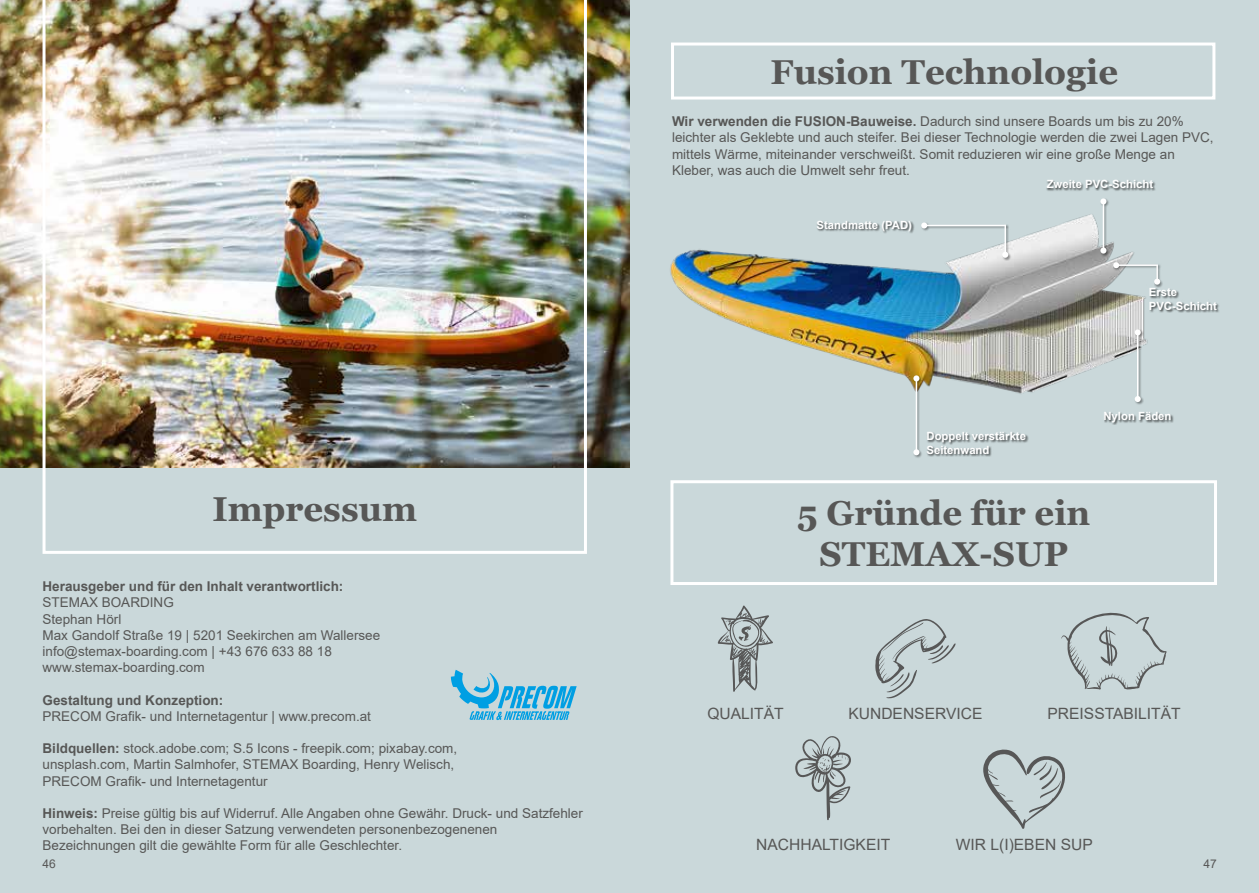
<style>
.page{position:relative;width:1259px;height:893px;background:#fff}
.page>*{position:absolute;margin:0;border:0;box-sizing:border-box;transform-origin:0 0}
.t1{font:700 34.5px/41.4px "Georgia";color:#575756;text-align:center}
.t2{font:15.6px "Arial";color:#575756}
.t3{font:13.5px/16.2px "Arial";color:#575756}
.t4{font:700 13.5px "Arial";color:#575756}
.t5{font:12px "Arial";color:#575756}
.t6{font:700 11.4px/13.6px "Arial";color:#fff}
.s1{font-weight:700}
</style>
<div class="page">
<div style="left:0;top:0;width:629px;height:893px;background:#cad8da"></div>
<div style="left:629px;top:0;width:630px;height:893px;background:#cad8da"></div>
<img style="left:0;top:0;width:629px;height:467px">
<img style="left:43px;top:0;width:544px;height:554px">
<svg style="left:451px;top:670px;width:125px;height:50px"></svg>
<div style="left:670px;top:480px;width:547px;height:105px;border:3px solid #fff"></div>
<svg style="left:983px;top:749px;width:82px;height:80px"></svg>
<svg style="left:795px;top:736px;width:56px;height:84px"></svg>
<svg style="left:1061px;top:612px;width:105px;height:78px"></svg>
<svg style="left:717px;top:605px;width:56px;height:87px"></svg>
<svg style="left:875px;top:619px;width:80px;height:80px"></svg>
<div style="left:671px;top:43px;width:544px;height:57px;border:3px solid #fff"></div>
<div style="left:926px;top:432px;width:103px;height:25px;background:#000;opacity:.65"></div>
<div style="left:1149px;top:288px;width:71px;height:25px;background:#000;opacity:.65"></div>
<div style="left:1046px;top:180px;width:110px;height:11px;background:#000;opacity:.65"></div>
<div style="left:1104px;top:412px;width:70px;height:13px;background:#000;opacity:.65"></div>
<img style="left:670px;top:214px;width:498px;height:202px">
<div style="left:913px;top:375px;width:9px;height:84px;background:#000;opacity:.4"></div>
<hr style="left:915px;top:378px;width:2px;height:74px;background:#fff">
<svg style="left:913px;top:449px;width:6px;height:6px"></svg>
<svg style="left:913px;top:375px;width:6px;height:6px"></svg>
<div style="left:1100px;top:198px;width:9px;height:59px;background:#000;opacity:.4"></div>
<hr style="left:1102px;top:201px;width:2px;height:50px;background:#fff">
<svg style="left:1100px;top:248px;width:6px;height:6px"></svg>
<svg style="left:1100px;top:198px;width:6px;height:6px"></svg>
<div style="left:1112px;top:262px;width:49px;height:9px;background:#000;opacity:.4"></div>
<hr style="left:1116px;top:264px;width:42px;height:2px;background:#fff">
<svg style="left:1113px;top:262px;width:6px;height:6px"></svg>
<div style="left:920px;top:222px;width:89px;height:10px;background:#000;opacity:.4"></div>
<hr style="left:924px;top:225px;width:82px;height:1px;background:#fff">
<svg style="left:921px;top:222px;width:6px;height:6px"></svg>
<div style="left:1153px;top:265px;width:10px;height:23px;background:#000;opacity:.4"></div>
<svg style="left:1154px;top:265px;width:6px;height:20px"></svg>
<div style="left:1001px;top:224px;width:10px;height:37px;background:#000;opacity:.4"></div>
<hr style="left:1004px;top:225px;width:2px;height:30px;background:#fff">
<svg style="left:1002px;top:252px;width:6px;height:6px"></svg>
<div style="left:1134px;top:329px;width:10px;height:77px;background:#000;opacity:.4"></div>
<hr style="left:1137px;top:332px;width:1px;height:67px;background:#fff">
<svg style="left:1134px;top:396px;width:6px;height:6px"></svg>
<svg style="left:1134px;top:329px;width:6px;height:6px"></svg>
<h1 class="t1" style="left:770px;top:52px;width:349px">Fusion Technologie</h1>
<p class="t3" style="left:672px;top:113px;width:543px"><span class="s1">Wir verwenden die FUSION-Bauweise.</span> Dadurch sind unsere Boards um bis zu 20% leichter als Geklebte und auch steifer. Bei dieser Technologie werden die zwei Lagen PVC, mittels Wärme, miteinander verschweißt. Somit reduzieren wir eine große Menge an Kleber, was auch die Umwelt sehr freut.</p>
<h1 class="t1" style="left:212px;top:489px;width:206px">Impressum</h1>
<p class="t4" style="left:43px;top:577px;width:302px">Herausgeber und für den Inhalt verantwortlich:</p>
<p class="t3" style="left:43px;top:594px;width:339px">STEMAX BOARDING<br>Stephan Hörl<br>Max Gandolf Straße 19 | 5201 Seekirchen am Wallersee info@stemax-boarding.com | +43 676 633 88 18 www.stemax-boarding.com</p>
<p class="t4" style="left:43px;top:690px;width:182px">Gestaltung und Konzeption:</p>
<p class="t3" style="left:43px;top:708px;width:330px">PRECOM Grafik- und Internetagentur | www.precom.at</p>
<p class="t3" style="left:43px;top:740px;width:416px"><span class="s1">Bildquellen:</span> stock.adobe.com; S.5 Icons - freepik.com; pixabay.com, unsplash.com, Martin Salmhofer, STEMAX Boarding, Henry Welisch,<br>PRECOM Grafik- und Internetagentur</p>
<p class="t3" style="left:43px;top:805px;width:542px"><span class="s1">Hinweis:</span> Preise gültig bis auf Widerruf. Alle Angaben ohne Gewähr. Druck- und Satzfehler vorbehalten. Bei den in dieser Satzung verwendeten personenbezogenenen<br>Bezeichnungen gilt die gewählte Form für alle Geschlechter.</p>
<p class="t6" style="left:816px;top:218px;width:97px">Standmatte (PAD)</p>
<p class="t6" style="left:1046px;top:178px;width:108px">Zweite PVC-Schicht</p>
<p class="t6" style="left:1148px;top:285px;width:70px">Erste<br>PVC-Schicht</p>
<p class="t6" style="left:926px;top:429px;width:101px">Doppelt verstärkte<br>Seitenwand</p>
<p class="t6" style="left:1103px;top:409px;width:70px">Nylon Fäden</p>
<h1 class="t1" style="left:797px;top:492px;width:295px">5 Gründe für ein<br>STEMAX-SUP</h1>
<p class="t2" style="left:707px;top:703px;width:78px">QUALITÄT</p>
<p class="t2" style="left:848px;top:703px;width:135px">KUNDENSERVICE</p>
<p class="t2" style="left:1047px;top:703px;width:135px">PREISSTABILITÄT</p>
<p class="t2" style="left:756px;top:833px;width:135px">NACHHALTIGKEIT</p>
<p class="t2" style="left:956px;top:833px;width:138px">WIR L(I)EBEN SUP</p>
<p class="t5" style="left:43px;top:855px;width:15px">46</p>
<p class="t5" style="left:1203px;top:855px;width:15px">47</p>
</div>
